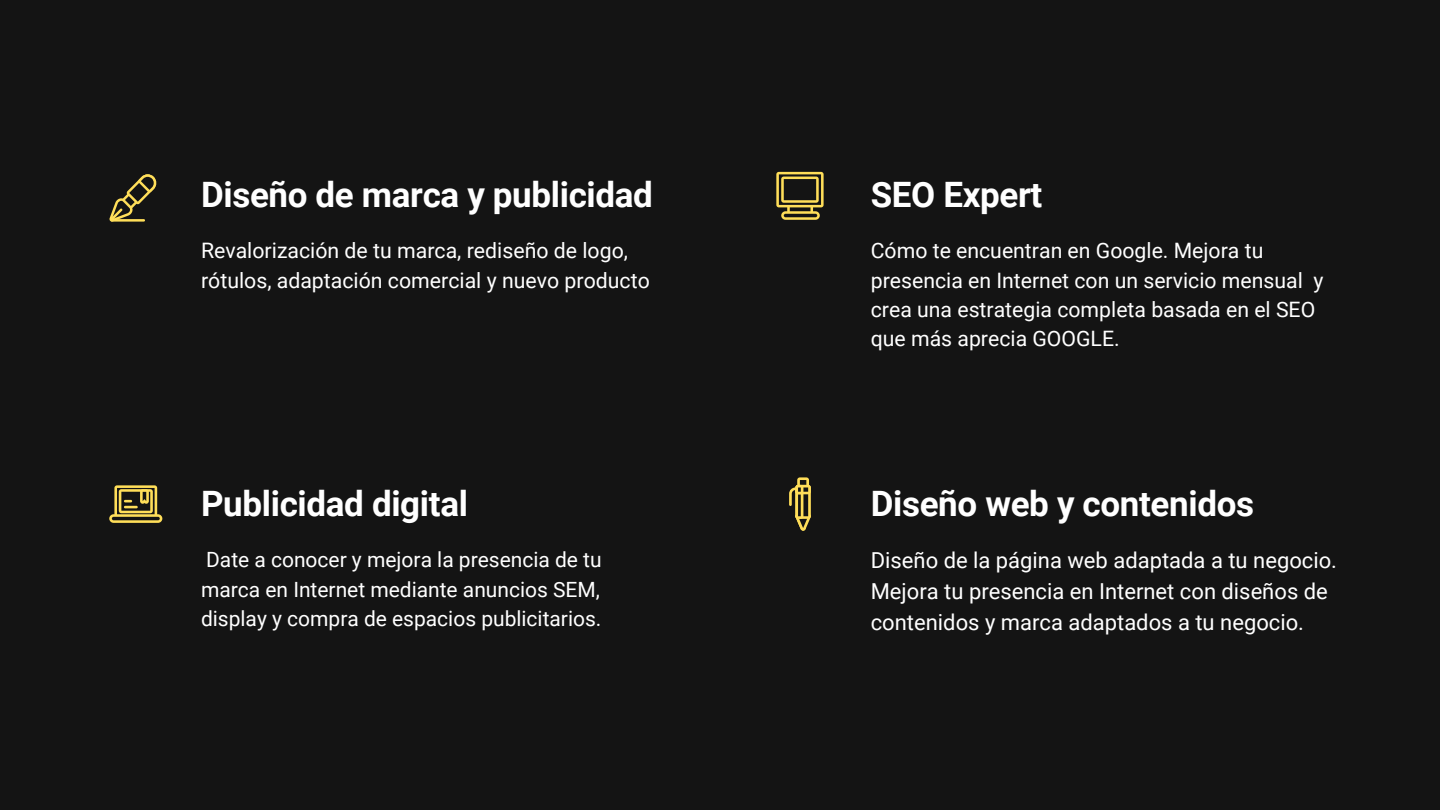
<style>
.page{position:relative;width:1440px;height:810px;background:#141414}
.page>*{position:absolute;margin:0;border:0;box-sizing:border-box;transform-origin:0 0}
.t1{font:700 35px "Roboto";letter-spacing:-.01em;color:#fff}
.t2{font:22px/30.8px "Roboto";color:#fff}
.t3{font:21.3px/29.2px "Roboto";color:#fff}
.t4{font:21.2px/29.2px "Roboto";color:#fff}
.t5{font:21px/29.2px "Roboto";color:#fff;text-align:justify}
</style>
<div class="page">
<svg style="left:789px;top:477px;width:22px;height:54px"></svg>
<svg style="left:776px;top:172px;width:48px;height:48px"></svg>
<svg style="left:109px;top:174px;width:48px;height:48px"></svg>
<svg style="left:109px;top:485px;width:53px;height:38px"></svg>
<h1 class="t1" style="left:201px;top:174px;width:453px">Diseño de marca y publicidad</h1>
<p class="t3" style="left:201px;top:237px;width:450px">Revalorización de tu marca, rediseño de logo, rótulos, adaptación comercial y nuevo producto</p>
<h1 class="t1" style="left:201px;top:483px;width:268px">Publicidad digital</h1>
<p class="t5" style="left:201px;top:546px;width:402px">Date a conocer y mejora la presencia de tu marca en Internet mediante anuncios SEM, display y compra de espacios publicitarios.</p>
<h1 class="t1" style="left:871px;top:174px;width:173px">SEO Expert</h1>
<p class="t4" style="left:871px;top:237px;width:454px">Cómo te encuentran en Google. Mejora tu presencia en Internet con un servicio mensual y crea una estrategia completa basada en el SEO que más aprecia GOOGLE.</p>
<h1 class="t1" style="left:871px;top:483px;width:385px">Diseño web y contenidos</h1>
<p class="t2" style="left:871px;top:545px;width:468px">Diseño de la página web adaptada a tu negocio.<br>Mejora tu presencia en Internet con diseños de contenidos y marca adaptados a tu negocio.</p>
</div>
